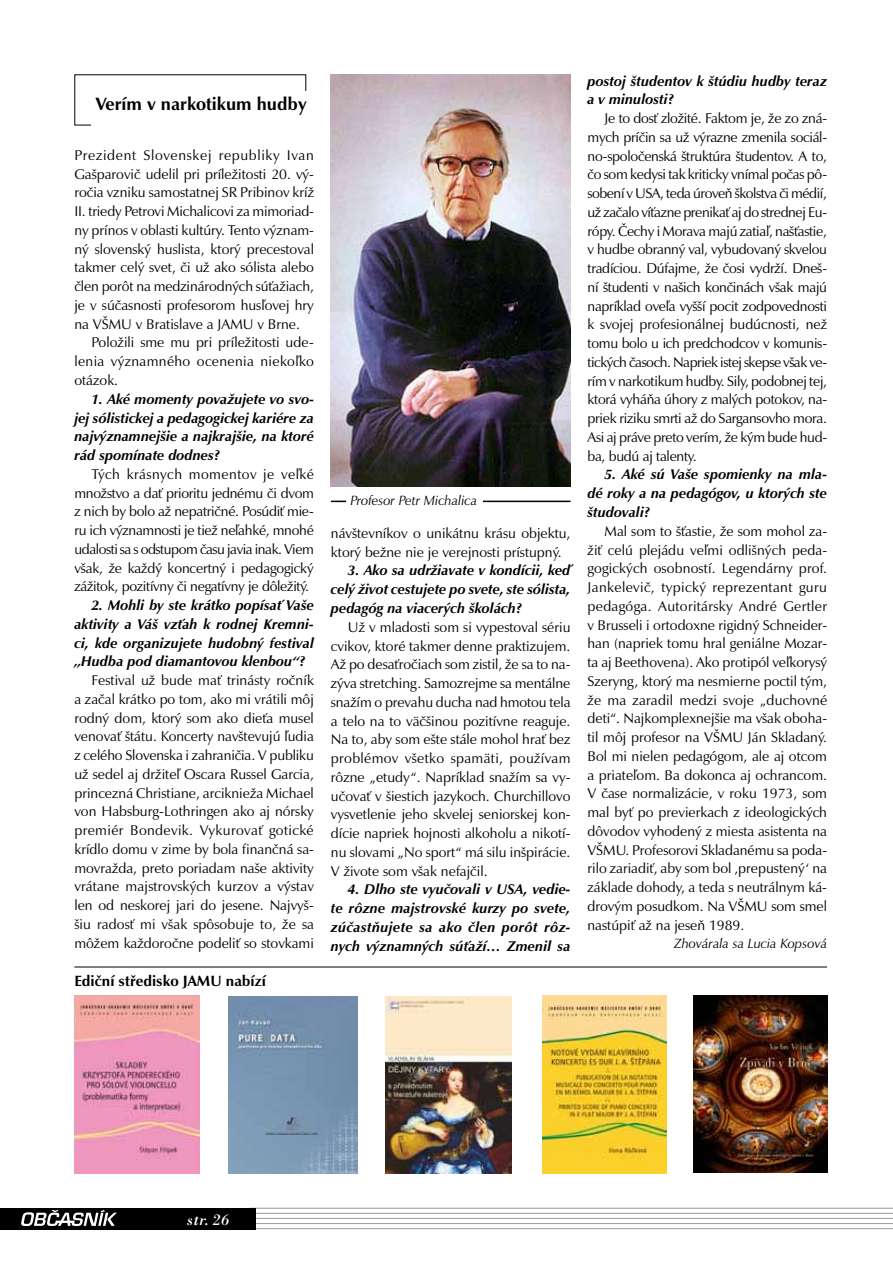
<style>
.page{position:relative;width:893px;height:1263px;background:#fff}
.page>*{position:absolute;margin:0;border:0;box-sizing:border-box;transform-origin:0 0}
.t1{font:700 18px "Zapf Humanist 601 AT";color:#000}
.t2{font:italic 16.5px "Bodoni AT";color:#fff}
.t3{font:700 15px "Zapf Humanist 601 AT";color:#000}
.t4{font:14.25px/18.8px "Zapf Humanist 601 AT";color:#000;text-align:justify}
.t5{font:italic 700 14.25px/18.8px "Zapf Humanist 601 AT";color:#000;text-align:justify}
.t6{font:14.25px "Zapf Humanist 601 AT";letter-spacing:.045em;color:#000}
.t7{font:14.25px "Zapf Humanist 601 AT";letter-spacing:.025em;color:#000}
.t8{font:italic 13.5px "Zapf Humanist 601 AT";color:#000}
</style>
<div class="page">
<hr style="left:250px;top:1208px;width:643px;height:1px;background:#9c9e9f">
<hr style="left:250px;top:1213px;width:643px;height:1px;background:#9c9e9f">
<hr style="left:250px;top:1218px;width:643px;height:1px;background:#9c9e9f">
<hr style="left:250px;top:1223px;width:643px;height:1px;background:#9c9e9f">
<hr style="left:250px;top:1228px;width:643px;height:1px;background:#9c9e9f">
<div style="left:0;top:1208px;width:255px;height:21px;background:#000"></div>
<svg style="left:21px;top:1210px;width:96px;height:16px"></svg>
<img style="left:331px;top:74px;width:239px;height:412px">
<hr style="left:331px;top:501px;width:239px;height:1px;background:#000">
<div style="left:346px;top:495px;width:136px;height:19px;background:#fff"></div>
<img style="left:74px;top:996px;width:126px;height:178px">
<img style="left:693px;top:996px;width:134px;height:177px">
<img style="left:228px;top:997px;width:129px;height:177px">
<img style="left:542px;top:996px;width:124px;height:178px">
<img style="left:385px;top:997px;width:127px;height:177px">
<hr style="left:74px;top:967px;width:753px;height:1px;background:#000">
<p class="t1" style="left:96px;top:92px;width:212px">Verím v narkotikum hudby</p>
<p class="t6" style="left:74px;top:146px;width:241px">Prezident Slovenskej republiky Ivan</p>
<p class="t4" style="left:74px;top:164px;width:241px">Gašparovič udelil pri príležitosti 20. vý-</p>
<p class="t4" style="left:74px;top:183px;width:241px">ročia vzniku samostatnej SR Pribinov kríž</p>
<p class="t4" style="left:74px;top:202px;width:241px">II. triedy Petrovi Michalicovi za mimoriad-</p>
<p class="t4" style="left:74px;top:221px;width:241px">ny prínos v oblasti kultúry. Tento význam-</p>
<p class="t4" style="left:74px;top:239px;width:241px">ný slovenský huslista, ktorý precestoval</p>
<p class="t4" style="left:74px;top:258px;width:241px">takmer celý svet, či už ako sólista alebo</p>
<p class="t4" style="left:74px;top:277px;width:241px">člen porôt na medzinárodných súťažiach,</p>
<p class="t4" style="left:74px;top:296px;width:241px">je v súčasnosti profesorom husľovej hry</p>
<p class="t4" style="left:74px;top:314px;width:227px">na VŠMU v Bratislave a JAMU v Brne.</p>
<p class="t4" style="left:91px;top:333px;width:224px">Položili sme mu pri príležitosti ude-</p>
<p class="t7" style="left:74px;top:352px;width:241px">lenia významného ocenenia niekoľko</p>
<p class="t4" style="left:74px;top:371px;width:45px">otázok.</p>
<p class="t5" style="left:74px;top:389px;width:241px;text-indent:17px">1. Aké momenty považujete vo svo&shy;jej sólistickej a pedagogickej kariére za najvýznamnejšie a najkrajšie, na ktoré rád spomínate dodnes?</p>
<p class="t4" style="left:74px;top:464px;width:241px;text-indent:17px">Tých krásnych momentov je veľké množstvo a dať prioritu jednému či dvom z nich by bolo až nepatričné. Posúdiť mie&shy;ru ich významnosti je tiež neľahké, mnohé udalosti sa s odstupom času javia inak. Viem však, že každý koncertný i pedagogický zážitok, pozitívny či negatívny je dôležitý.</p>
<p class="t5" style="left:74px;top:596px;width:241px;text-indent:17px">2. Mohli by ste krátko popísať Vaše aktivity a Váš vzťah k rodnej Kremni&shy;ci, kde organizujete hudobný festival „Hudba pod diamantovou klenbou“?</p>
<p class="t4" style="left:74px;top:671px;width:241px;text-indent:17px">Festival už bude mať trinásty ročník a začal krátko po tom, ako mi vrátili môj rodný dom, ktorý som ako dieťa musel venovať štátu. Koncerty navštevujú ľudia z celého Slovenska i zahraničia. V publiku už sedel aj držiteľ Oscara Russel Garcia, princezná Christiane, arciknieža Michael von Habsburg-Lothringen ako aj nórsky premiér Bondevik. Vykurovať gotické krídlo domu v zime by bola finančná sa&shy;movražda, preto poriadam naše aktivity vrátane majstrovských kurzov a výstav len od neskorej jari do jesene. Najvyš&shy;šiu radosť mi však spôsobuje to, že sa môžem každoročne podeliť so stovkami</p>
<p class="t3" style="left:74px;top:971px;width:193px">Ediční středisko JAMU nabízí</p>
<p class="t8" style="left:350px;top:492px;width:128px">Profesor Petr Michalica</p>
<p class="t4" style="left:331px;top:524px;width:241px">návštevníkov o unikátnu krásu objektu, ktorý bežne nie je verejnosti prístupný.</p>
<p class="t5" style="left:331px;top:561px;width:241px;text-indent:17px">3. Ako sa udržiavate v kondícii, keď celý život cestujete po svete, ste sólista, pedagóg na viacerých školách?</p>
<p class="t4" style="left:331px;top:617px;width:241px;text-indent:17px">Už v mladosti som si vypestoval sériu cvikov, ktoré takmer denne praktizujem.<br>Až po desaťročiach som zistil, že sa to na&shy;zýva stretching. Samozrejme sa mentálne snažím o prevahu ducha nad hmotou tela a telo na to väčšinou pozitívne reaguje.<br>Na to, aby som ešte stále mohol hrať bez problémov všetko spamäti, používam rôzne „etudy“. Napríklad snažím sa vy&shy;učovať v šiestich jazykoch. Churchillovo vysvetlenie jeho skvelej seniorskej kon&shy;dície napriek hojnosti alkoholu a nikotí&shy;nu slovami „No sport“ má silu inšpirácie.<br>V živote som však nefajčil.</p>
<p class="t5" style="left:331px;top:880px;width:241px;text-indent:17px">4. Dlho ste vyučovali v USA, vedie&shy;te rôzne majstrovské kurzy po svete, zúčastňujete sa ako člen porôt rôz&shy;nych významných súťaží… Zmenil sa</p>
<p class="t5" style="left:587px;top:71px;width:241px">postoj študentov k štúdiu hudby teraz a v minulosti?</p>
<p class="t4" style="left:587px;top:109px;width:241px;text-indent:17px">Je to dosť zložité. Faktom je, že zo zná&shy;mych príčin sa už výrazne zmenila sociál&shy;no-spoločenská štruktúra študentov. A to, čo som kedysi tak kriticky vnímal počas pô&shy;sobení v USA, teda úroveň školstva či médií, už začalo víťazne prenikať aj do strednej Eu&shy;rópy. Čechy i Morava majú zatiaľ, našťastie, v hudbe obranný val, vybudovaný skvelou tradíciou. Dúfajme, že čosi vydrží. Dneš&shy;ní študenti v našich končinách však majú napríklad oveľa vyšší pocit zodpovednosti k svojej profesionálnej budúcnosti, než tomu bolo u ich predchodcov v komunis&shy;tických časoch. Napriek istej skepse však ve&shy;rím v narkotikum hudby. Sily, podobnej tej, ktorá vyháňa úhory z malých potokov, na&shy;priek riziku smrti až do Sargansovho mora.<br>Asi aj práve preto verím, že kým bude hud&shy;ba, budú aj talenty.</p>
<p class="t5" style="left:587px;top:465px;width:241px;text-indent:17px">5. Aké sú Vaše spomienky na mla&shy;dé roky a na pedagógov, u ktorých ste študovali?</p>
<p class="t4" style="left:587px;top:521px;width:241px;text-indent:17px">Mal som to šťastie, že som mohol za&shy;žiť celú plejádu veľmi odlišných peda&shy;gogických osobností. Legendárny prof.<br>Jankelevič, typický reprezentant guru pedagóga. Autoritársky André Gertler v Brusseli i ortodoxne rigidný Schneider&shy;han (napriek tomu hral geniálne Mozar&shy;ta aj Beethovena). Ako protipól veľkorysý Szeryng, ktorý ma nesmierne poctil tým, že ma zaradil medzi svoje „duchovné deti“. Najkomplexnejšie ma však oboha&shy;til môj profesor na VŠMU Ján Skladaný.<br>Bol mi nielen pedagógom, ale aj otcom a priateľom. Ba dokonca aj ochrancom.<br>V čase normalizácie, v roku 1973, som mal byť po previerkach z ideologických dôvodov vyhodený z miesta asistenta na VŠMU. Profesorovi Skladanému sa poda&shy;rilo zariadiť, aby som bol ‚prepustený‘ na základe dohody, a teda s neutrálnym ká&shy;drovým posudkom. Na VŠMU som smel nastúpiť až na jeseň 1989.</p>
<p class="t8" style="left:674px;top:935px;width:154px">Zhovárala sa Lucia Kopsová</p>
<p class="t2" style="left:187px;top:1209px;width:44px">str. 26</p>
</div>
